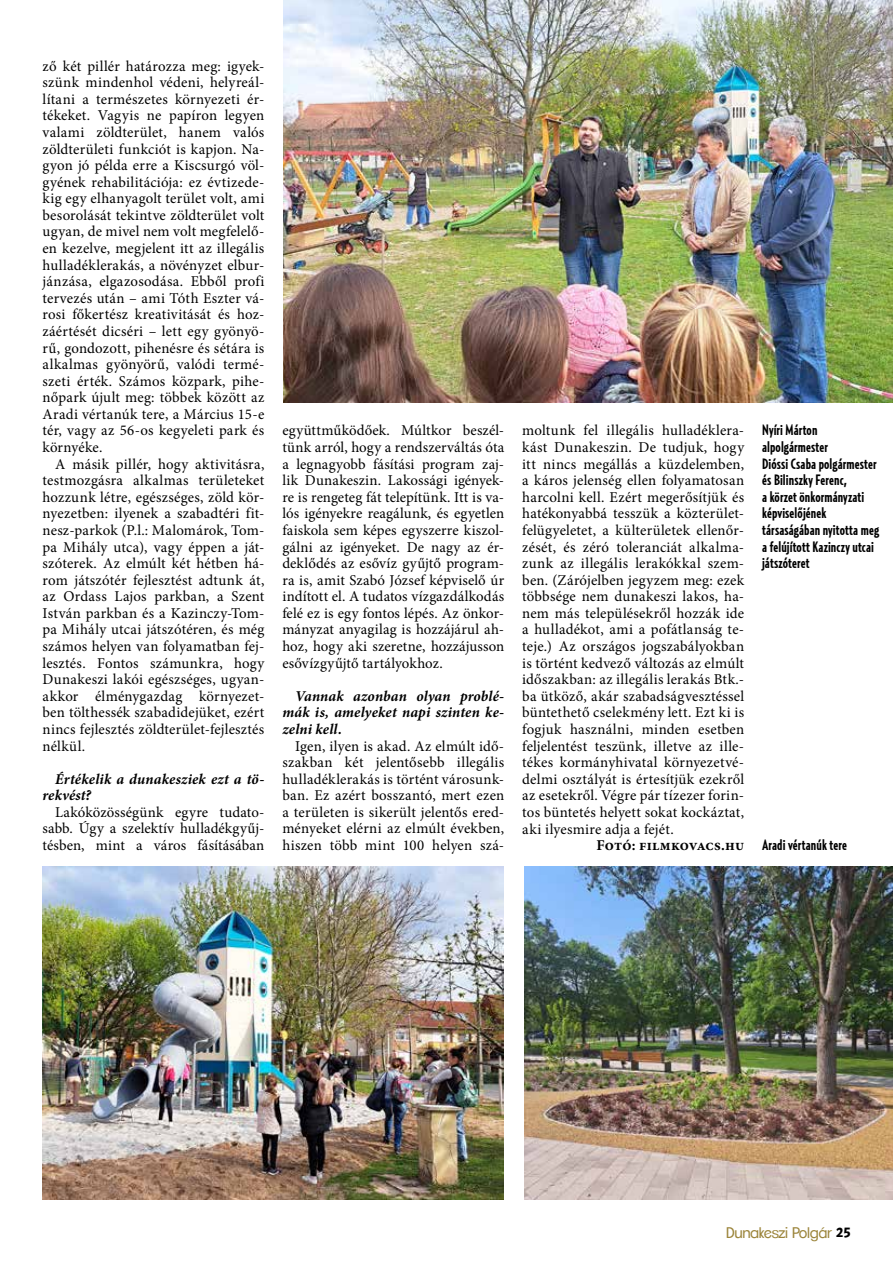
<style>
.page{position:relative;width:893px;height:1263px;background:#fff}
.page>*{position:absolute;margin:0;border:0;box-sizing:border-box;transform-origin:0 0}
.t1{font:15px/16.6px "Minion Pro";letter-spacing:.01em;color:#000;text-align:justify}
.t2{font:700 extra-condensed 15px/16.6px "Relay";letter-spacing:.005em;color:#000}
.t3{font:italic 700 15px/16.6px "Minion Pro";letter-spacing:.01em;color:#000}
.t4{font:700 15px "Minion Pro";letter-spacing:.015em;color:#000}
.t5{font:15px "Clemente P Dag";letter-spacing:-.02em;color:#9b843a}
.s1{font-family:"Polo Ze 11 K Bold";color:#000}
</style>
<div class="page">
<img style="left:283px;top:0;width:610px;height:402px">
<img style="left:524px;top:867px;width:369px;height:332px">
<img style="left:43px;top:867px;width:460px;height:332px">
<p class="t1" style="left:43px;top:58px;width:223px">ző két pillér határozza meg: igyek&shy;szünk mindenhol védeni, helyreál&shy;lítani a természetes környezeti ér&shy;tékeket. Vagyis ne papíron legyen valami zöldterület, hanem valós zöldterületi funkciót is kapjon. Na&shy;gyon jó példa erre a Kiscsurgó völ&shy;gyének rehabilitációja: ez évtizede&shy;kig egy elhanyagolt terület volt, ami besorolását tekintve zöldterület volt ugyan, de mivel nem volt megfelelő&shy;en kezelve, megjelent itt az illegális hulladéklerakás, a növényzet elbur&shy;jánzása, elgazosodása. Ebből profi tervezés után – ami Tóth Eszter vá&shy;rosi főkertész kreativitását és hoz&shy;záértését dicséri – lett egy gyönyö&shy;rű, gondozott, pihenésre és sétára is alkalmas gyönyörű, valódi termé&shy;szeti érték. Számos közpark, pihe&shy;nőpark újult meg: többek között az Aradi vértanúk tere, a Március 15-e tér, vagy az 56-os kegyeleti park és környéke.</p>
<p class="t1" style="left:43px;top:456px;width:223px;text-indent:13px">A másik pillér, hogy aktivitásra, testmozgásra alkalmas területeket hozzunk létre, egészséges, zöld kör&shy;nyezetben: ilyenek a szabadtéri fit&shy;nesz-parkok (P.l.: Malomárok, Tom&shy;pa Mihály utca), vagy éppen a ját&shy;szóterek. Az elmúlt két hétben há&shy;rom játszótér fejlesztést adtunk át, az Ordass Lajos parkban, a Szent István parkban és a Kazinczy-Tom&shy;pa Mihály utcai játszótéren, és még számos helyen van folyamatban fej&shy;lesztés. Fontos számunkra, hogy Dunakeszi lakói egészséges, ugyan&shy;akkor élménygazdag környezet&shy;ben tölthessék szabadidejüket, ezért nincs fejlesztés zöldterület-fejlesztés nélkül.</p>
<p class="t3" style="left:43px;top:770px;width:223px;text-indent:13px">Értékelik a dunakesziek ezt a tö&shy;rekvést?</p>
<p class="t1" style="left:43px;top:804px;width:223px;text-indent:13px">Lakóközösségünk egyre tudato&shy;sabb. Úgy a szelektív hulladékgyűj&shy;tésben, mint a város fásításában</p>
<p class="t1" style="left:282px;top:422px;width:223px">együttműködőek. Múltkor beszél&shy;tünk arról, hogy a rendszerváltás óta a legnagyobb fásítási program zaj&shy;lik Dunakeszin. Lakossági igények&shy;re is rengeteg fát telepítünk. Itt is va&shy;lós igényekre reagálunk, és egyetlen faiskola sem képes egyszerre kiszol&shy;gálni az igényeket. De nagy az ér&shy;deklődés az esővíz gyűjtő program&shy;ra is, amit Szabó József képviselő úr indított el. A tudatos vízgazdálkodás felé ez is egy fontos lépés. Az önkor&shy;mányzat anyagilag is hozzájárul ah&shy;hoz, hogy aki szeretne, hozzájusson esővízgyűjtő tartályokhoz.</p>
<p class="t3" style="left:282px;top:687px;width:223px;text-align:justify;text-indent:13px">Vannak azonban olyan problé&shy;mák is, amelyeket napi szinten ke&shy;zelni kell.</p>
<p class="t1" style="left:282px;top:737px;width:223px;text-indent:13px">Igen, ilyen is akad. Az elmúlt idő&shy;szakban két jelentősebb illegális hulladéklerakás is történt városunk&shy;ban. Ez azért bosszantó, mert ezen a területen is sikerült jelentős ered&shy;ményeket elérni az elmúlt években, hiszen több mint 100 helyen szá-</p>
<p class="t1" style="left:522px;top:422px;width:223px">moltunk fel illegális hulladéklera&shy;kást Dunakeszin. De tudjuk, hogy itt nincs megállás a küzdelemben, a káros jelenség ellen folyamatosan harcolni kell. Ezért megerősítjük és hatékonyabbá tesszük a közterület&shy;felügyeletet, a külterületek ellenőr&shy;zését, és zéró toleranciát alkalma&shy;zunk az illegális lerakókkal szem&shy;ben. (Zárójelben jegyzem meg: ezek többsége nem dunakeszi lakos, ha&shy;nem más településekről hozzák ide a hulladékot, ami a pofátlanság te&shy;teje.) Az országos jogszabályokban is történt kedvező változás az elmúlt időszakban: az illegális lerakás Btk.- ba ütköző, akár szabadságvesztéssel büntethető cselekmény lett. Ezt ki is fogjuk használni, minden esetben feljelentést teszünk, illetve az ille&shy;tékes kormányhivatal környezetvé&shy;delmi osztályát is értesítjük ezekről az esetekről. Végre pár tízezer forin&shy;tos büntetés helyett sokat kockáztat, aki ilyesmire adja a fejét.</p>
<p class="t4" style="left:597px;top:835px;width:149px">Fotó: filmkovacs.hu</p>
<p class="t2" style="left:762px;top:421px;width:118px">Nyíri Márton alpolgármester<br>Dióssi Csaba polgármester és Bilinszky Ferenc,<br>a körzet önkormányzati képviselőjének társaságában nyitotta meg a felújított Kazinczy utcai játszóteret</p>
<p class="t2" style="left:762px;top:836px;width:86px">Aradi vértanúk tere</p>
<p class="t5" style="left:726px;top:1223px;width:126px">Dunakeszi Polgár <span class="s1">25</span></p>
</div>
